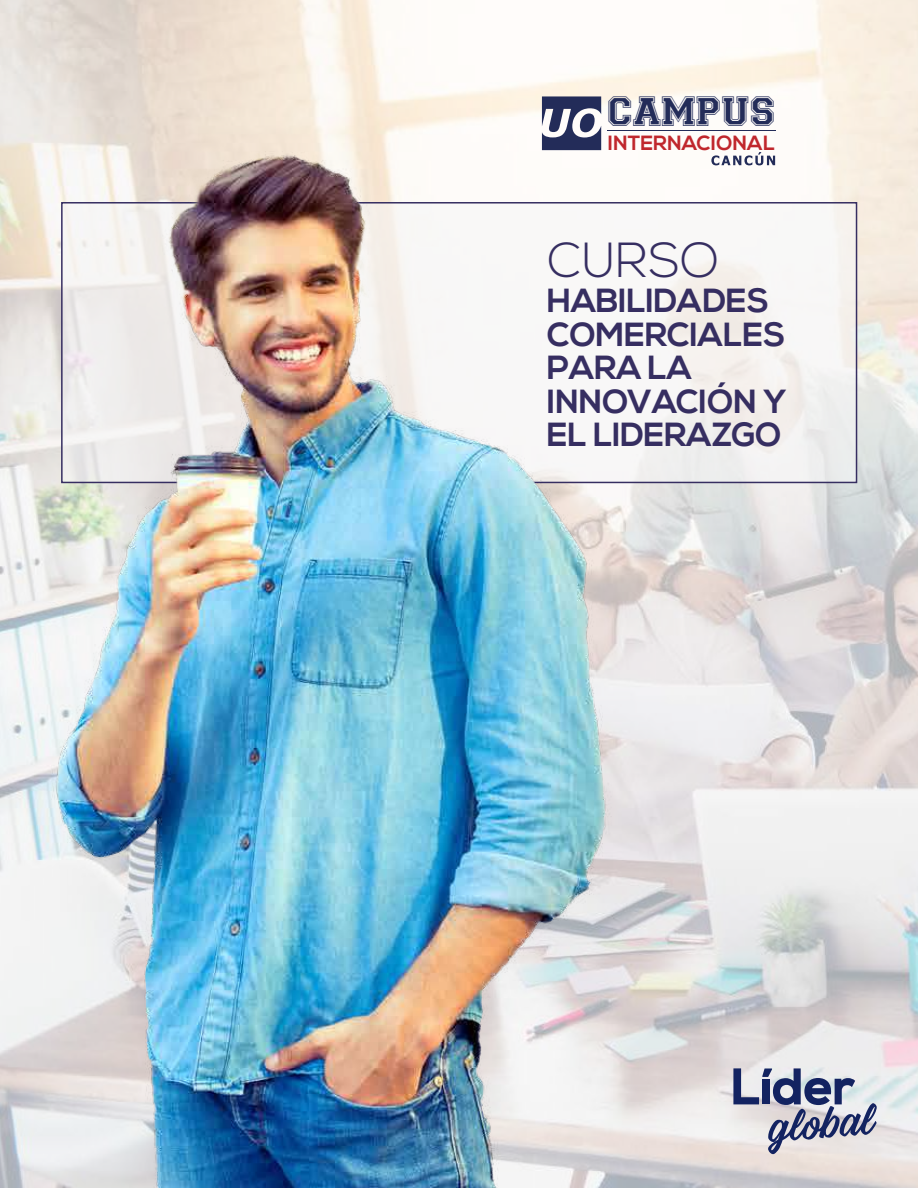
<style>
.page{position:relative;width:918px;height:1188px;background:#fff}
.page>*{position:absolute;margin:0;border:0;box-sizing:border-box;transform-origin:0 0}
.t1{font:300 49.2px "Nexa";letter-spacing:.01em;color:#362e61}
.t2{font:42.3px "Varsity";letter-spacing:-.005em;color:#232c59}
.t3{font:700 33.45px/33.5px "Nexa";letter-spacing:-.01em;color:#362e61}
.t4{font:700 20.55px "Nexa";color:#c0272d}
</style>
<div class="page">
<img style="left:0;top:0;width:918px;height:1188px">
<hr style="left:607px;top:130px;width:168px;height:1px;background:#232c59">
<svg style="left:711px;top:152px;width:64px;height:13px"></svg>
<div style="left:62px;top:203px;width:795px;height:279px;background:#f6f6f7"></div>
<svg style="left:733px;top:1068px;width:144px;height:87px;background:#aaadbe"></svg>
<img style="left:18px;top:57px;width:613px;height:1131px">
<p class="t2" style="left:607px;top:85px;width:169px">CAMPUS</p>
<p class="t4" style="left:608px;top:131px;width:169px">INTERNACIONAL</p>
<h1 class="t1" style="left:548px;top:232px;width:173px">CURSO</h1>
<p class="t3" style="left:547px;top:285px;width:241px">HABILIDADES<br>COMERCIALES<br>PARA LA<br>INNOVACIÓN Y<br>EL LIDERAZGO</p>
</div>
